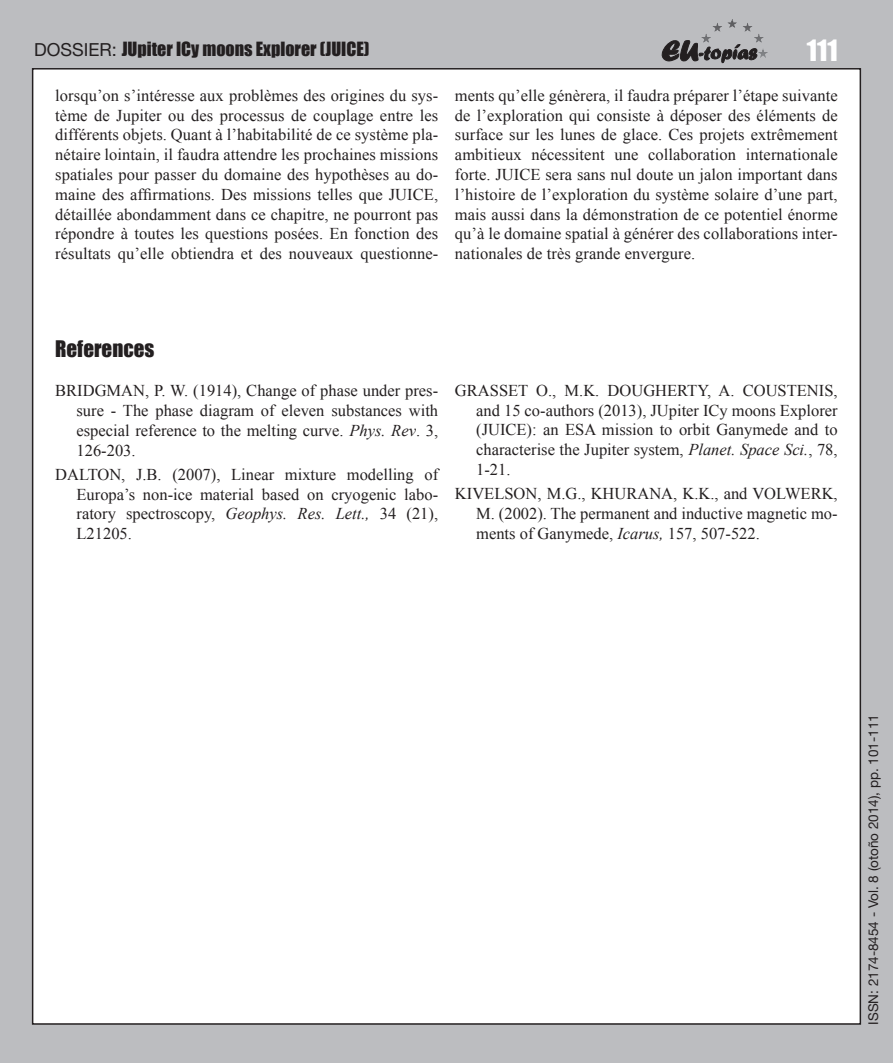
<style>
.page{position:relative;width:893px;height:1063px;background:#bcbdc0}
.page>*{position:absolute;margin:0;border:0;box-sizing:border-box;transform-origin:0 0}
.t1{font:27px "Impact";color:#fff}
.t2{font:21px "Impact";color:#231f20}
.t3{font:18px "Impact";color:#231f20}
.t4{font:16.5px/19.8px "Times New Roman";color:#231f20;text-align:justify}
.t5{font:13.5px "Helvetica Neue";color:#231f20}
.s1{font-family:"Helvetica Neue"}
.s2{font-style:italic}
</style>
<div class="page">
<div style="left:33px;top:69px;width:827px;height:955px;background:#fff"></div>
<svg style="left:662px;top:40px;width:94px;height:23px"></svg>
<hr style="left:701px;top:19px;width:67px;height:1px;background:#58595b">
<hr style="left:701px;top:20px;width:67px;height:1px;background:#59595c">
<hr style="left:701px;top:21px;width:67px;height:1px;background:#5a5a5d">
<hr style="left:701px;top:22px;width:67px;height:1px;background:#5c5c5f">
<hr style="left:701px;top:23px;width:67px;height:1px;background:#5d5d60">
<hr style="left:701px;top:24px;width:67px;height:1px;background:#5f5f62">
<hr style="left:701px;top:25px;width:67px;height:1px;background:#606063">
<hr style="left:701px;top:26px;width:67px;height:1px;background:#626265">
<hr style="left:701px;top:27px;width:67px;height:1px;background:#636366">
<hr style="left:701px;top:28px;width:67px;height:1px;background:#646467">
<hr style="left:701px;top:29px;width:67px;height:1px;background:#656568">
<hr style="left:701px;top:30px;width:67px;height:1px;background:#666669">
<hr style="left:701px;top:31px;width:67px;height:1px;background:#67676a">
<hr style="left:701px;top:32px;width:67px;height:1px;background:#68686b">
<hr style="left:701px;top:33px;width:67px;height:1px;background:#696a6d">
<hr style="left:701px;top:34px;width:67px;height:1px;background:#6a6b6e">
<hr style="left:701px;top:35px;width:67px;height:1px;background:#6c6c6f">
<hr style="left:701px;top:36px;width:67px;height:1px;background:#6c6d70">
<hr style="left:701px;top:37px;width:67px;height:1px;background:#6e6f72">
<hr style="left:701px;top:38px;width:67px;height:1px;background:#6f7073">
<hr style="left:701px;top:39px;width:67px;height:1px;background:#707174">
<hr style="left:701px;top:40px;width:67px;height:1px;background:#717275">
<hr style="left:701px;top:41px;width:67px;height:1px;background:#727376">
<hr style="left:701px;top:42px;width:67px;height:1px;background:#737477">
<hr style="left:701px;top:43px;width:67px;height:1px;background:#747578">
<hr style="left:701px;top:44px;width:67px;height:1px;background:#75777a">
<hr style="left:701px;top:45px;width:67px;height:1px;background:#76787b">
<hr style="left:701px;top:46px;width:67px;height:1px;background:#78797c">
<hr style="left:701px;top:47px;width:67px;height:1px;background:#787a7d">
<hr style="left:701px;top:48px;width:67px;height:1px;background:#7a7c7f">
<hr style="left:701px;top:49px;width:67px;height:1px;background:#7b7d80">
<hr style="left:701px;top:50px;width:67px;height:1px;background:#7b7d80">
<hr style="left:701px;top:51px;width:67px;height:1px;background:#7d7f82">
<hr style="left:701px;top:52px;width:67px;height:1px;background:#7e8083">
<hr style="left:701px;top:53px;width:67px;height:1px;background:#7f8184">
<hr style="left:701px;top:54px;width:67px;height:1px;background:#818386">
<hr style="left:701px;top:55px;width:67px;height:1px;background:#818386">
<hr style="left:701px;top:56px;width:67px;height:1px;background:#828487">
<hr style="left:701px;top:57px;width:67px;height:1px;background:#848689">
<p class="t3" style="left:34px;top:35px;width:337px"><span class="s1">DOSSIER:</span> JUpiter ICy moons Explorer (JUICE)</p>
<h1 class="t1" style="left:807px;top:29px;width:32px">111</h1>
<p class="t4" style="left:55px;top:85px;width:384px">lorsqu’on s’intéresse aux problèmes des origines du sys&shy;tème de Jupiter ou des processus de couplage entre les différents objets. Quant à l’habitabilité de ce système pla&shy;nétaire lointain, il faudra attendre les prochaines missions spatiales pour passer du domaine des hypothèses au do&shy;maine des affirmations. Des missions telles que JUICE, détaillée abondamment dans ce chapitre, ne pourront pas répondre à toutes les questions posées. En fonction des résultats qu’elle obtiendra et des nouveaux questionne-</p>
<p class="t4" style="left:455px;top:85px;width:384px">ments qu’elle génèrera, il faudra préparer l’étape suivante de l’exploration qui consiste à déposer des éléments de surface sur les lunes de glace. Ces projets extrêmement ambitieux nécessitent une collaboration internationale forte. JUICE sera sans nul doute un jalon important dans l’histoire de l’exploration du système solaire d’une part, mais aussi dans la démonstration de ce potentiel énorme qu’à le domaine spatial à générer des collaborations inter&shy;nationales de très grande envergure.</p>
<p class="t2" style="left:55px;top:332px;width:101px">References</p>
<p class="t4" style="left:77px;top:381px;width:363px;text-indent:-21px">BRIDGMAN, P. W. (1914), Change of phase under pres&shy;sure - The phase diagram of eleven substances with especial reference to the melting curve. <span class="s2">Phys. Rev</span>. 3, 126-203.</p>
<p class="t4" style="left:77px;top:464px;width:363px;text-indent:-21px">DALTON, J.B. (2007), Linear mixture modelling of Europa’s non-ice material based on cryogenic labo&shy;ratory spectroscopy, <span class="s2">Geophys. Res. Lett.,</span> 34 (21), L21205.</p>
<p class="t4" style="left:476px;top:380px;width:363px;text-indent:-21px">GRASSET O., M.K. DOUGHERTY, A. COUSTENIS, and 15 co-authors (2013), JUpiter ICy moons Explorer (JUICE): an ESA mission to orbit Ganymede and to characterise the Jupiter system, <span class="s2">Planet. Space Sci.</span>, 78, 1-21.</p>
<p class="t4" style="left:476px;top:483px;width:363px;text-indent:-21px">KIVELSON, M.G., KHURANA, K.K., and VOLWERK, M. (2002). The permanent and inductive magnetic mo&shy;ments of Ganymede, <span class="s2">Icarus,</span> 157, 507-522.</p>
<p class="t5" style="left:865px;top:1025px;width:312px;rotate:-90deg">ISSN: 2174-8454 - Vol. 8 (otoño 2014), pp. 101-111</p>
</div>
